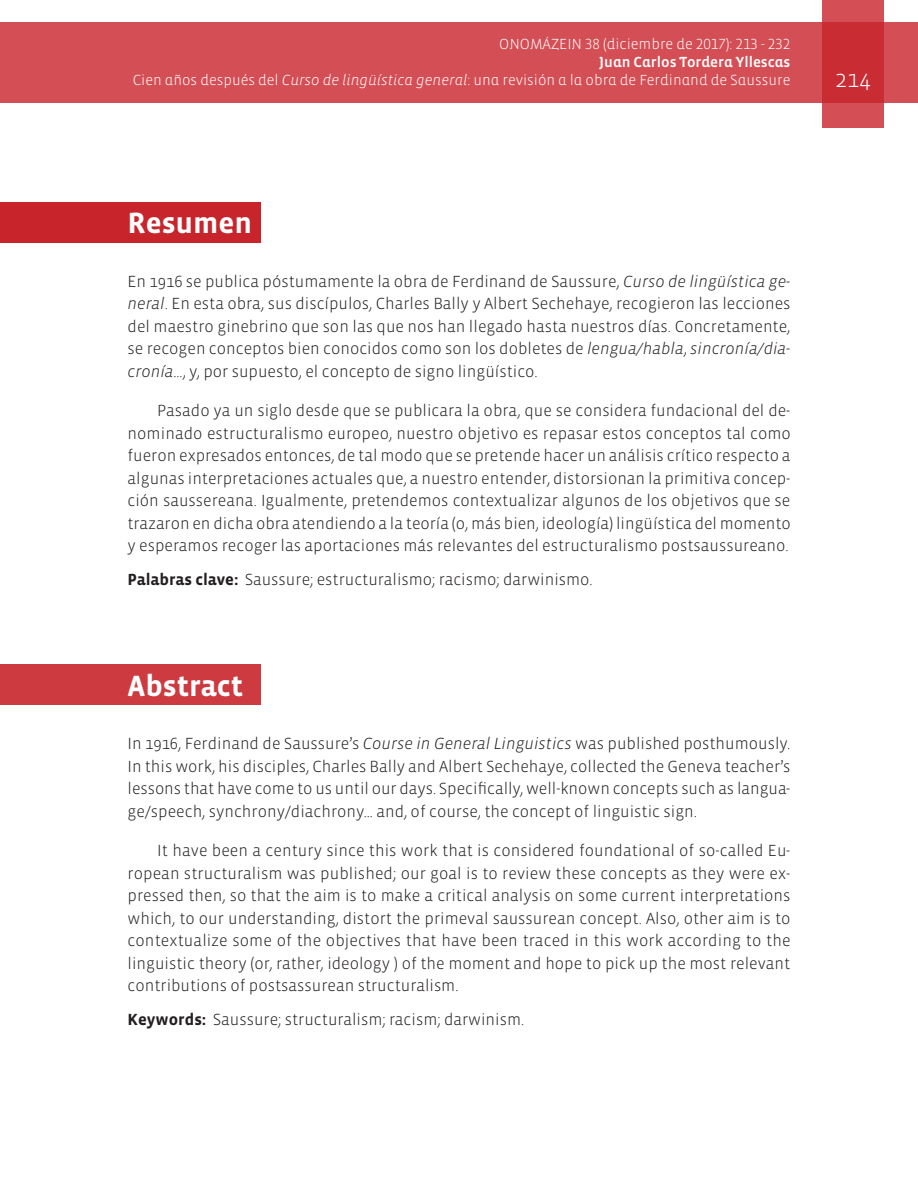
<style>
.page{position:relative;width:918px;height:1188px;background:#fff}
.page>*{position:absolute;margin:0;border:0;box-sizing:border-box;transform-origin:0 0}
.t1{font:700 30px "Vista Sans";color:#fff}
.t2{font:300 24px "Vista Sans";color:#fff}
.Textos{font:300 16.5px/22.5px "Vista Sans";color:#231f20;text-align:justify}
.Texto_primero{font:300 16.5px/22.5px "Vista Sans";color:#231f20;text-align:justify}
.t3{font:300 15px "Vista Sans Alt";color:#fff}
.t4{font:15px "Vista Sans Alt Med";color:#fff}
.s1{font-family:"Vista Sans Alt Light Ita";font-weight:400}
.s2{font-style:italic}
.s3{font-weight:700}
</style>
<div class="page">
<div style="left:0;top:23px;width:918px;height:80px;background:#d34f55"></div>
<svg style="left:822px;top:0;width:62px;height:128px;background:#cd383f"></svg>
<div style="left:0;top:202px;width:260px;height:40px;background:#c8242b"></div>
<div style="left:0;top:665px;width:260px;height:40px;background:#cd3a40"></div>
<p class="t3" style="left:499px;top:37px;width:293px">ONOMÁZEIN 38 (diciembre de 2017): 213 - 232</p>
<p class="t4" style="left:599px;top:55px;width:193px">Juan Carlos Tordera Yllescas</p>
<p class="t3" style="left:133px;top:73px;width:659px">Cien años después del <span class="s1">Curso de lingüística general</span>: una revisión a la obra de Ferdinand de Saussure</p>
<p class="t2" style="left:835px;top:66px;width:37px">214</p>
<p class="t1" style="left:128px;top:208px;width:126px">Resumen</p>
<p class="Texto_primero" style="left:128px;top:270px;width:664px">En 1916 se publica póstumamente la obra de Ferdinand de Saussure, <span class="s2">Curso de lingüística ge&shy;neral</span>. En esta obra, sus discípulos, Charles Bally y Albert Sechehaye, recogieron las lecciones del maestro ginebrino que son las que nos han llegado hasta nuestros días. Concretamente, se recogen conceptos bien conocidos como son los dobletes de <span class="s2">lengua/habla</span>, <span class="s2">sincronía/dia&shy;cronía</span>…, y, por supuesto, el concepto de signo lingüístico.</p>
<p class="Textos" style="left:128px;top:400px;width:665px;text-indent:30px">Pasado ya un siglo desde que se publicara la obra, que se considera fundacional del de&shy;nominado estructuralismo europeo, nuestro objetivo es repasar estos conceptos tal como fueron expresados entonces, de tal modo que se pretende hacer un análisis crítico respecto a algunas interpretaciones actuales que, a nuestro entender, distorsionan la primitiva concep&shy;ción saussereana. Igualmente, pretendemos contextualizar algunos de los objetivos que se trazaron en dicha obra atendiendo a la teoría (o, más bien, ideología) lingüística del momento y esperamos recoger las aportaciones más relevantes del estructuralismo postsaussureano.</p>
<p class="Textos" style="left:128px;top:568px;width:467px"><span class="s3">Palabras clave:</span> Saussure; estructuralismo; racismo; darwinismo.</p>
<p class="t1" style="left:128px;top:671px;width:117px">Abstract</p>
<p class="Texto_primero" style="left:128px;top:733px;width:664px">In 1916, Ferdinand de Saussure’s <span class="s2">Course in General Linguistics</span> was published posthumously.<br>In this work, his disciples, Charles Bally and Albert Sechehaye, collected the Geneva teacher’s lessons that have come to us until our days. Specifically, well-known concepts such as langua&shy;ge/speech, synchrony/diachrony… and, of course, the concept of linguistic sign.</p>
<p class="Textos" style="left:128px;top:840px;width:665px;text-indent:30px">It have been a century since this work that is considered foundational of so-called Eu&shy;ropean structuralism was published; our goal is to review these concepts as they were ex&shy;pressed then, so that the aim is to make a critical analysis on some current interpretations which, to our understanding, distort the primeval saussurean concept. Also, other aim is to contextualize some of the objectives that have been traced in this work according to the linguistic theory (or, rather, ideology ) of the moment and hope to pick up the most relevant contributions of postsassurean structuralism.</p>
<p class="Textos" style="left:128px;top:1008px;width:398px"><span class="s3">Keywords:</span> Saussure; structuralism; racism; darwinism.</p>
</div>
